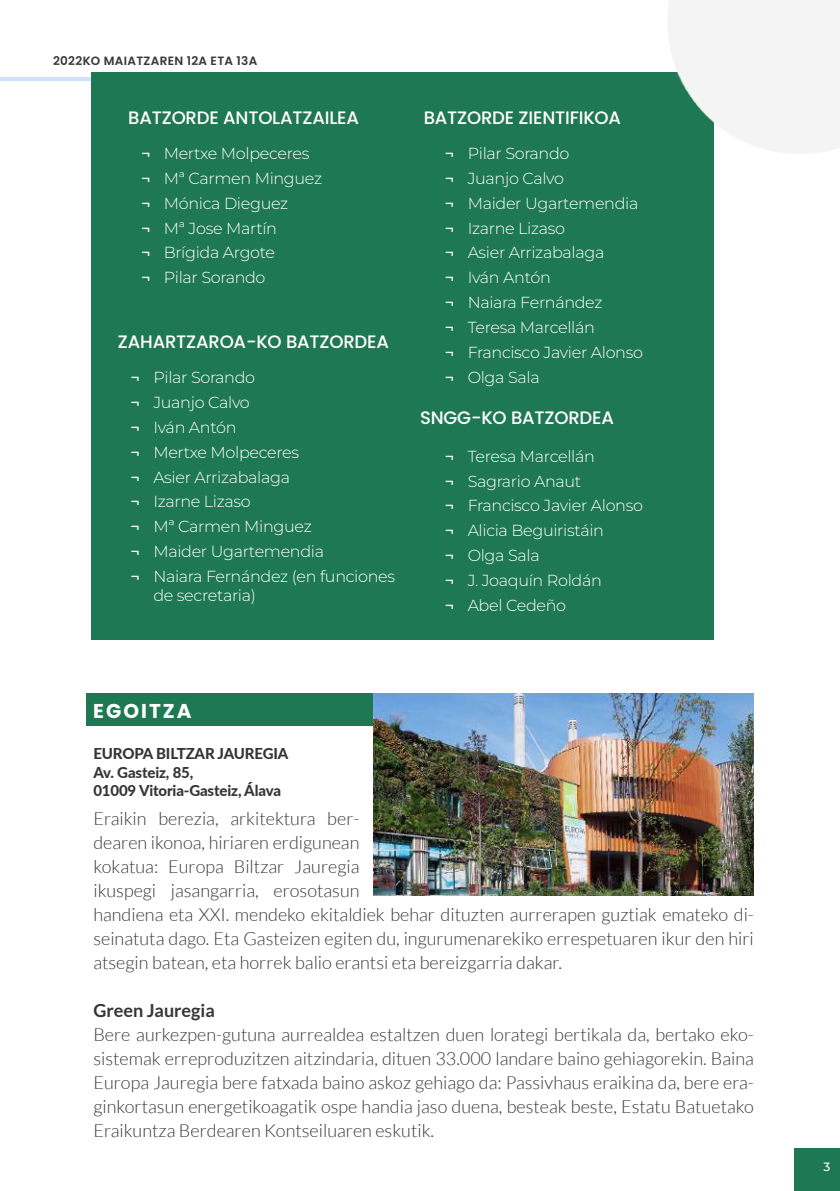
<style>
.page{position:relative;width:840px;height:1191px;background:#fff}
.page>*{position:absolute;margin:0;border:0;box-sizing:border-box;transform-origin:0 0}
.t1{font:700 20px "Poppins";letter-spacing:.1em;color:#fff}
.t2{font:300 18px/24px "Lato";color:#353534}
.t3{font:500 18px "Poppins";letter-spacing:-.01em;color:#fff}
.t4{font:700 18px "Lato";color:#353534}
.t5{font:300 16px/24.8px "Montserrat";letter-spacing:-.02em;color:#fff}
.t6{font:800 15px/18.6px "Lato";letter-spacing:-.01em;color:#353534}
.t7{font:600 12px "Poppins";letter-spacing:.025em;color:#373737}
.t8{font:500 12px "Montserrat";color:#fff}
.s1{font-weight:500}
</style>
<div class="page">
<div style="left:794px;top:1148px;width:45px;height:43px;background:#1e7854"></div>
<hr style="left:0;top:77px;width:839px;height:4px;background:#cee1ff">
<div style="left:91px;top:72px;width:622px;height:567px;background:#1e7854"></div>
<img style="left:668px;top:0;width:171px;height:153px">
<div style="left:86px;top:693px;width:287px;height:32px;background:#1e7854"></div>
<img style="left:373px;top:693px;width:380px;height:202px">
<p class="t7" style="left:53px;top:54px;width:206px">2022KO MAIATZAREN 12A ETA 13A</p>
<p class="t3" style="left:128px;top:107px;width:232px">BATZORDE ANTOLATZAILEA</p>
<p class="t3" style="left:423px;top:107px;width:199px">BATZORDE ZIENTIFIKOA</p>
<p class="t5" style="left:141px;top:140px;width:182px"><span class="s1">¬</span> Mertxe Molpeceres <span class="s1">¬</span> Mª Carmen Minguez <span class="s1">¬</span> Mónica Dieguez<br><span class="s1">¬</span> Mª Jose Martín<br><span class="s1">¬</span> Brígida Argote<br><span class="s1">¬</span> Pilar Sorando</p>
<p class="t5" style="left:444px;top:140px;width:199px"><span class="s1">¬</span> Pilar Sorando<br><span class="s1">¬</span> Juanjo Calvo<br><span class="s1">¬</span> Maider Ugartemendia <span class="s1">¬</span> Izarne Lizaso<br><span class="s1">¬</span> Asier Arrizabalaga<br><span class="s1">¬</span> Iván Antón<br><span class="s1">¬</span> Naiara Fernández<br><span class="s1">¬</span> Teresa Marcellán<br><span class="s1">¬</span> Francisco Javier Alonso <span class="s1">¬</span> Olga Sala</p>
<p class="t3" style="left:118px;top:331px;width:272px">ZAHARTZAROA-KO BATZORDEA</p>
<p class="t5" style="left:131px;top:364px;width:266px"><span class="s1">¬</span> Pilar Sorando<br><span class="s1">¬</span> Juanjo Calvo<br><span class="s1">¬</span> Iván Antón<br><span class="s1">¬</span> Mertxe Molpeceres<br><span class="s1">¬</span> Asier Arrizabalaga<br><span class="s1">¬</span> Izarne Lizaso<br><span class="s1">¬</span> Mª Carmen Minguez<br><span class="s1">¬</span> Maider Ugartemendia<br><span class="s1">¬</span> Naiara Fernández (en funciones</p>
<p class="t5" style="left:153px;top:583px;width:104px">de secretaria)</p>
<p class="t3" style="left:420px;top:408px;width:195px">SNGG-KO BATZORDEA</p>
<p class="t5" style="left:444px;top:443px;width:199px"><span class="s1">¬</span> Teresa Marcellán<br><span class="s1">¬</span> Sagrario Anaut<br><span class="s1">¬</span> Francisco Javier Alonso <span class="s1">¬</span> Alicia Beguiristáin<br><span class="s1">¬</span> Olga Sala<br><span class="s1">¬</span> J. Joaquín Roldán<br><span class="s1">¬</span> Abel Cedeño</p>
<p class="t1" style="left:93px;top:699px;width:100px">EGOITZA</p>
<p class="t6" style="left:93px;top:743px;width:196px">EUROPA BILTZAR JAUREGIA<br>Av. Gasteiz, 85,<br>01009 Vitoria-Gasteiz, Álava</p>
<p class="t2" style="left:93px;top:806px;width:661px">Eraikin berezia, arkitektura ber-<br>dearen ikonoa, hiriaren erdigunean<br>kokatua: Europa Biltzar Jauregia<br>ikuspegi jasangarria, erosotasun<br>handiena eta XXI. mendeko ekitaldiek behar dituzten aurrerapen guztiak emateko di&shy;seinatuta dago. Eta Gasteizen egiten du, ingurumenarekiko errespetuaren ikur den hiri atsegin batean, eta horrek balio erantsi eta bereizgarria dakar.</p>
<p class="t4" style="left:93px;top:1000px;width:123px">Green Jauregia</p>
<p class="t2" style="left:93px;top:1022px;width:661px;text-align:justify">Bere aurkezpen-gutuna aurrealdea estaltzen duen lorategi bertikala da, bertako eko&shy;sistemak erreproduzitzen aitzindaria, dituen 33.000 landare baino gehiagorekin. Baina Europa Jauregia bere fatxada baino askoz gehiago da: Passivhaus eraikina da, bere era&shy;ginkortasun energetikoagatik ospe handia jaso duena, besteak beste, Estatu Batuetako Eraikuntza Berdearen Kontseiluaren eskutik.</p>
<p class="t8" style="left:823px;top:1158px;width:8px">3</p>
</div>
